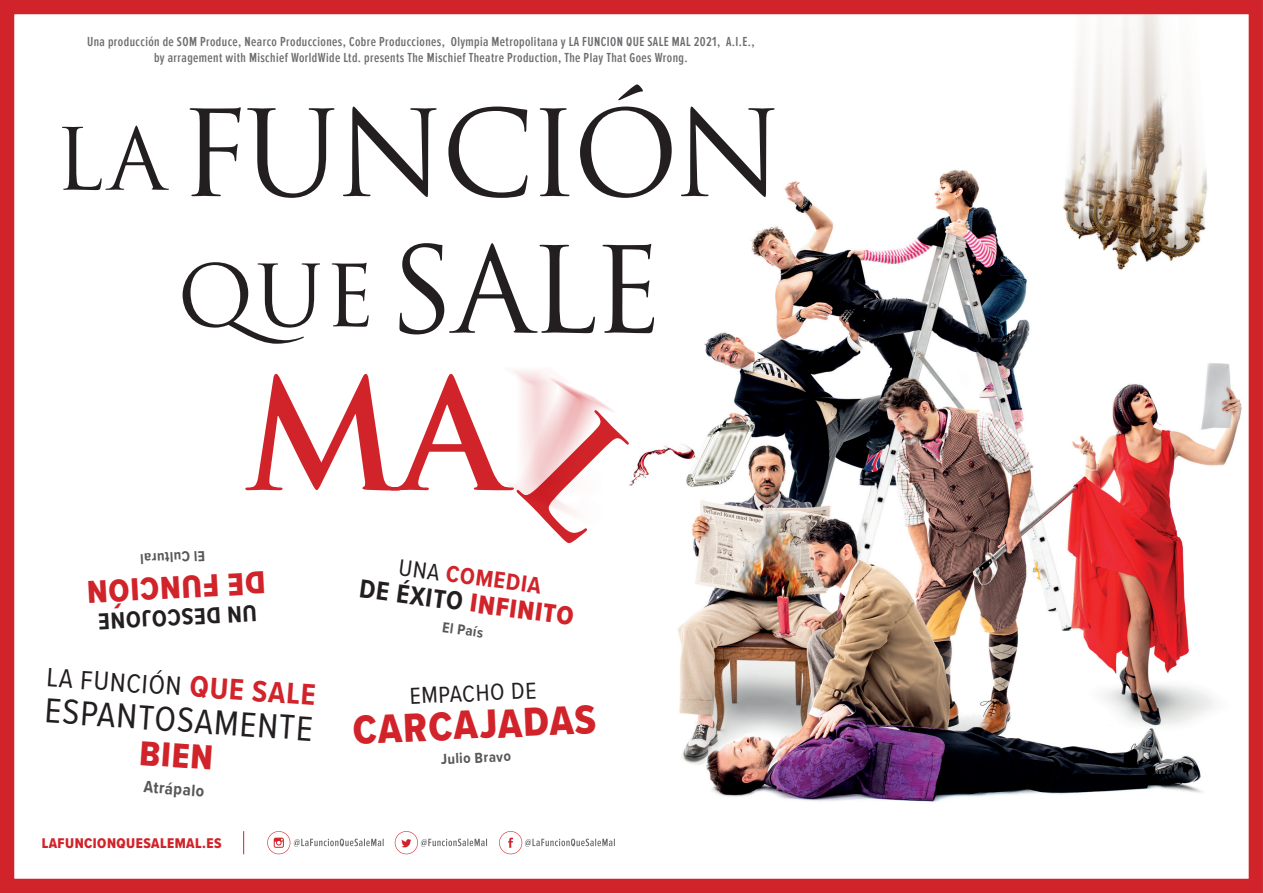
<style>
.page{position:relative;width:1263px;height:893px;background:#fff}
.page>*{position:absolute;margin:0;border:0;box-sizing:border-box;transform-origin:0 0}
.t1{font:42px "Proxima Nova Cond Extrabld";color:#d1232a}
.t2{font:35.85px "Proxima Nova Cond";color:#231f20}
.t3{font:35.85px "Proxima Nova Cond Extrabld";color:#d1232a}
.t4{font:33px "Proxima Nova Cond Extrabld";color:#d1232a}
.t5{font:27.3px "Proxima Nova Cond";color:#231f20}
.t6{font:27px "Proxima Nova Cond Extrabld";color:#d1232a}
.t7{font:700 24px "Proxima Nova Cond";color:#231f20}
.t8{font:700 24px "Proxima Nova Cond";color:#d1232a}
.t9{font:24px "Proxima Nova Cond";color:#231f20}
.t10{font:700 17.1px "Proxima Nova Cond";color:#57585a}
.t11{font:700 15px "Proxima Nova Cond";color:#57585a}
.t12{font:14.55px "Proxima Nova Cond Extrabld";letter-spacing:.03em;color:#d1232a}
.t13{font:600 13.5px/16.5px "Proxima Nova Ex Cn";letter-spacing:.03em;color:#6c6d70;text-align:center}
.s1{font-weight:700;font-size:30.75px;color:#d1232a}
.s2{font-weight:400;color:#231f20}
.s3{font-family:"Proxima Nova Cond";font-weight:700;color:#231f20}
</style>
<div class="page">
<img style="left:634px;top:181px;width:607px;height:621px">
<img style="left:938px;top:15px;width:304px;height:397px">
<div style="left:0;top:0;width:1263px;height:893px;border:14px solid #d1232a"></div>
<svg style="left:499px;top:831px;width:116px;height:23px"></svg>
<svg style="left:395px;top:831px;width:92px;height:23px"></svg>
<svg style="left:267px;top:831px;width:117px;height:23px"></svg>
<img style="left:512px;top:370px;width:122px;height:116px">
<svg style="left:245px;top:374px;width:384px;height:170px"></svg>
<svg style="left:183px;top:243px;width:471px;height:101px"></svg>
<svg style="left:62px;top:84px;width:713px;height:114px"></svg>
<svg style="left:243px;top:831px;width:1px;height:23px"></svg>
<p class="t13" style="left:87px;top:33px;width:669px">Una producción de SOM Produce, Nearco Producciones, Cobre Producciones, Olympia Metropolitana y LA FUNCION QUE SALE MAL 2021, A.I.E., by arragement with Mischief WorldWide Ltd. presents The Mischief Theatre Production, The Play That Goes Wrong.</p>
<p class="t11" style="left:206px;top:567px;width:66px;rotate:177deg">El Cultural</p>
<h3 class="t4" style="left:267px;top:607px;width:180px;rotate:177deg">DE FUNCIÓN</h3>
<h3 class="t7" style="left:258px;top:630px;width:160px;rotate:177deg">UN DESCOJONE</h3>
<h3 class="t5" style="left:48px;top:657px;width:271px;rotate:4deg">LA FUNCIÓN <span class="s1">QUE SALE</span></h3>
<h2 class="t2" style="left:47px;top:684px;width:270px;rotate:4deg">ESPANTOSAMENTE</h2>
<h2 class="t3" style="left:141px;top:726px;width:75px;rotate:4deg">BIEN</h2>
<p class="t10" style="left:145px;top:774px;width:62px;rotate:4deg">Atrápalo</p>
<p class="t12" style="left:42px;top:833px;width:181px">LAFUNCIONQUESALEMAL.ES</p>
<h3 class="t8" style="left:401px;top:550px;width:145px;rotate:7deg"><span class="s2">UNA</span> COMEDIA</h3>
<h3 class="t6" style="left:363px;top:567px;width:217px;rotate:8deg"><span class="s3">DE ÉXITO</span> INFINITO</h3>
<p class="t11" style="left:444px;top:616px;width:43px;rotate:8deg">El País</p>
<h3 class="t9" style="left:409px;top:678px;width:128px;rotate:-2deg">EMPACHO DE</h3>
<h1 class="t1" style="left:352px;top:698px;width:245px;rotate:-2deg">CARCAJADAS</h1>
<p class="t11" style="left:440px;top:748px;width:72px;rotate:-3deg">Julio Bravo</p>
</div>
